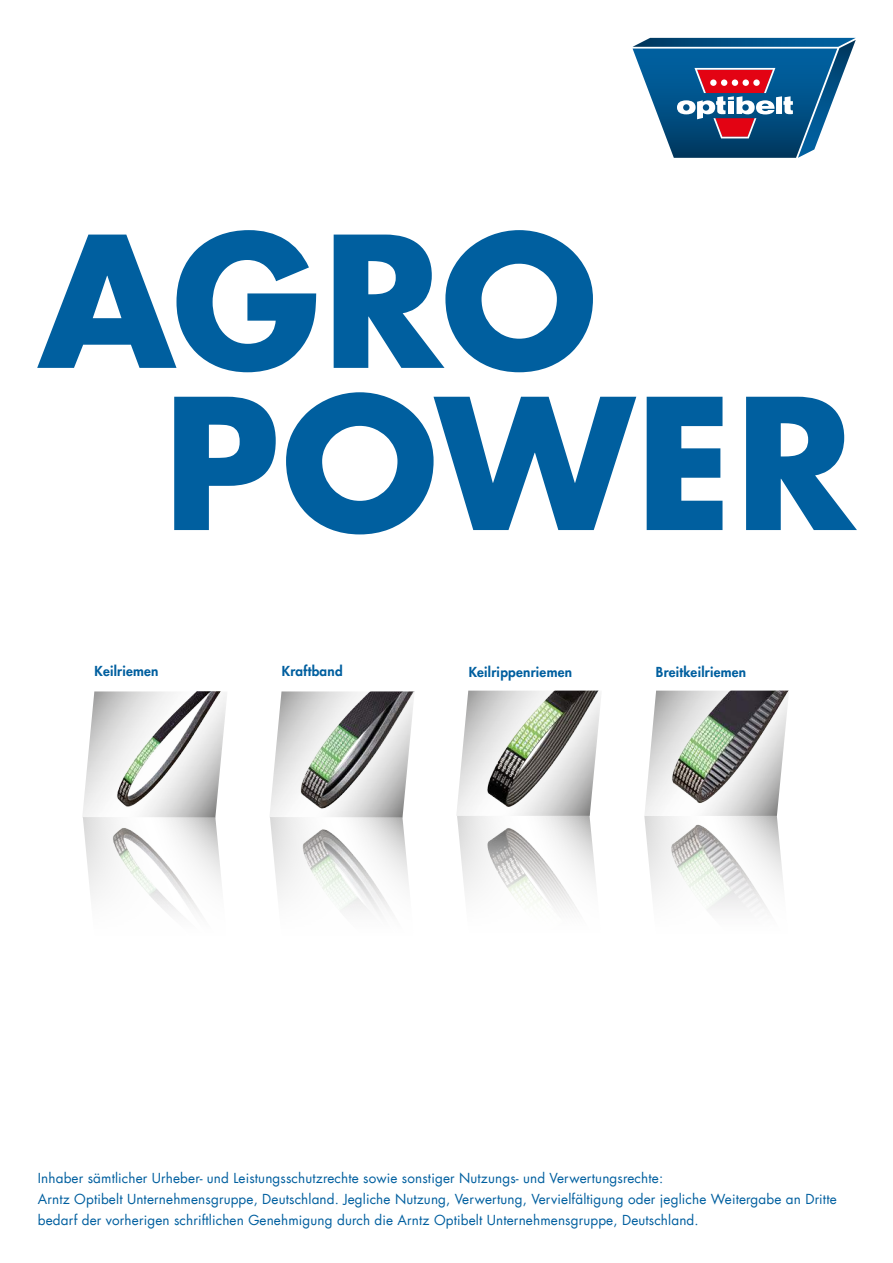
<style>
.page{position:relative;width:893px;height:1263px;background:#fff}
.page>*{position:absolute;margin:0;border:0;box-sizing:border-box;transform-origin:0 0}
.t1{font:700 176.85px/162.1px "Futura Com";letter-spacing:.01em;color:#005f9f}
.t2{font:13.5px/21px "Futura Com";letter-spacing:.01em;color:#005f9f}
.t3{font:800 13.5px "Futura Com";letter-spacing:.02em;color:#005f9f}
</style>
<div class="page">
<img style="left:456px;top:812px;width:135px;height:4px">
<img style="left:457px;top:691px;width:144px;height:121px">
<svg style="left:457px;top:816px;width:133px;height:4px"></svg>
<img style="left:457px;top:820px;width:139px;height:90px">
<img style="left:270px;top:691px;width:145px;height:125px">
<svg style="left:270px;top:817px;width:133px;height:19px"></svg>
<img style="left:272px;top:822px;width:137px;height:92px">
<img style="left:83px;top:691px;width:144px;height:126px">
<img style="left:83px;top:817px;width:139px;height:97px">
<svg style="left:644px;top:816px;width:134px;height:5px"></svg>
<img style="left:645px;top:821px;width:138px;height:90px">
<img style="left:645px;top:807px;width:133px;height:9px">
<img style="left:645px;top:691px;width:144px;height:116px">
<svg style="left:632px;top:38px;width:224px;height:120px"></svg>
<div style="left:710px;top:79px;width:7px;height:7px;background:#fff;border-radius:50%"></div>
<div style="left:721px;top:79px;width:6px;height:7px;background:#fff;border-radius:50%"></div>
<div style="left:732px;top:79px;width:6px;height:7px;background:#fff;border-radius:50%"></div>
<div style="left:742px;top:79px;width:7px;height:7px;background:#fff;border-radius:50%"></div>
<div style="left:753px;top:79px;width:7px;height:7px;background:#fff;border-radius:50%"></div>
<h1 class="t1" style="left:163px;top:215px;width:694px;text-indent:-125px">AGRO<br>POWER</h1>
<p class="t3" style="left:95px;top:660px;width:65px">Keilriemen</p>
<p class="t3" style="left:282px;top:660px;width:63px">Kraftband</p>
<p class="t3" style="left:656px;top:661px;width:92px">Breitkeilriemen</p>
<p class="t3" style="left:469px;top:661px;width:105px">Keilrippenriemen</p>
<p class="t2" style="left:38px;top:1167px;width:800px">Inhaber sämtlicher Urheber- und Leistungsschutzrechte sowie sonstiger Nutzungs- und Verwertungsrechte:<br>Arntz Optibelt Unternehmensgruppe, Deutschland. Jegliche Nutzung, Verwertung, Vervielfältigung oder jegliche Weitergabe an Dritte bedarf der vorherigen schriftlichen Genehmigung durch die Arntz Optibelt Unternehmensgruppe, Deutschland.</p>
</div>
